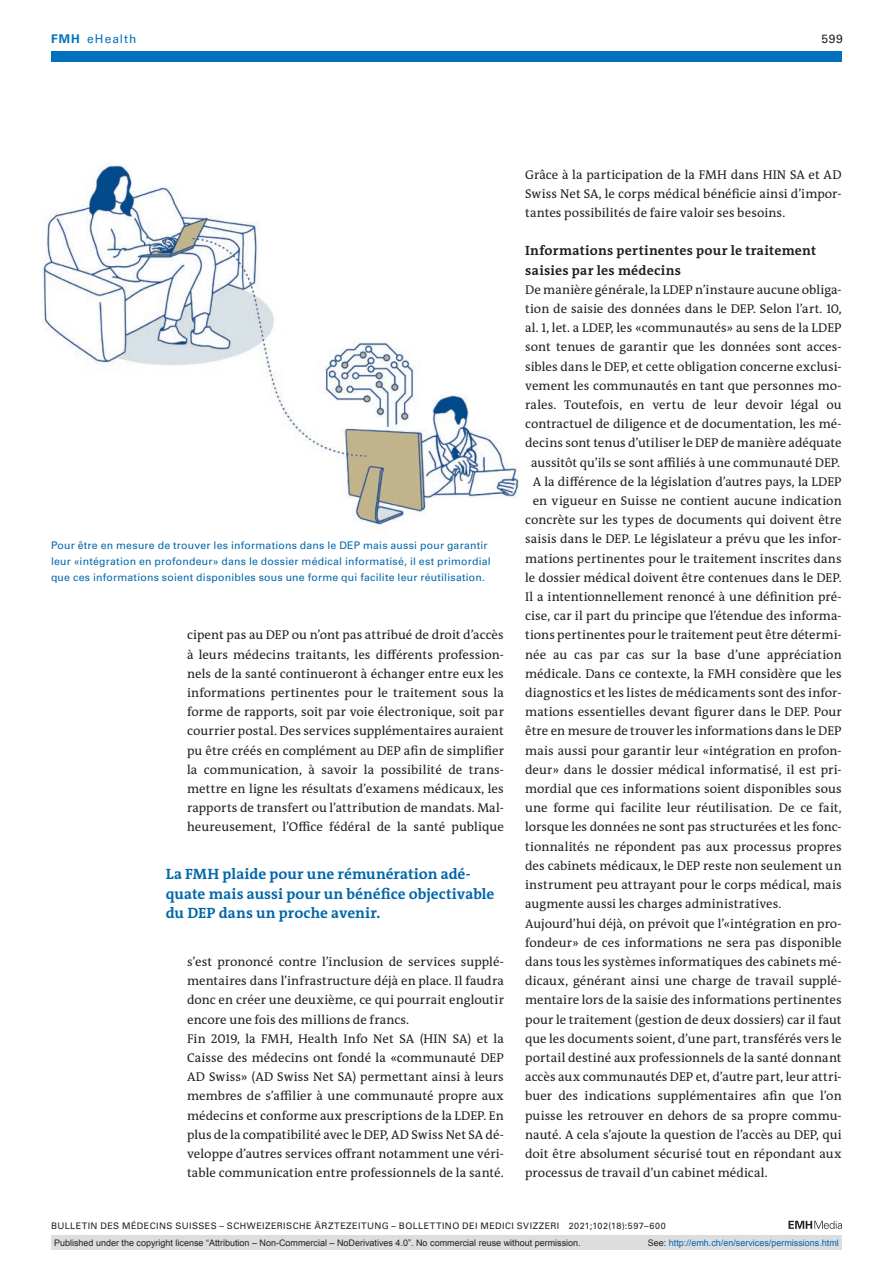
<style>
.page{position:relative;width:893px;height:1263px;background:#fff}
.page>*{position:absolute;margin:0;border:0;box-sizing:border-box;transform-origin:0 0}
.catchwords{font:700 15px/19.2px "The Antiqua B W7";letter-spacing:.005em;color:#0067aa}
.section-h2{font:700 13.5px/19.2px "The Antiqua B W7";letter-spacing:.02em;color:#231f20}
.section-pn{font:12.75px/19.2px "The Antiqua B W5 Plain";letter-spacing:.005em;color:#231f20;text-align:justify}
.t1{font:12px "Univers LT Std";letter-spacing:.085em;color:#0072bc}
.t2{font:12px "Univers LT Std";color:#231f20}
.fig-caption{font:10.5px/15.8px "Univers LT Std";letter-spacing:.02em;color:#0067aa}
.t3{font:9px "Arial";color:#231f20}
.t4{font:9px "Univers LT Std";letter-spacing:.05em;color:#231f20}
.t5{font:9px "Arial";color:#0066b3}
.s1{font-weight:700}
.s2{color:#231f20}
</style>
<div class="page">
<svg style="left:788px;top:1221px;width:54px;height:8px"></svg>
<img style="left:43px;top:164px;width:476px;height:363px">
<div style="left:51px;top:51px;width:791px;height:11px;background:#0072bc"></div>
<div style="left:51px;top:1235px;width:791px;height:15px;background:#dcdddf"></div>
<p class="t1" style="left:51px;top:31px;width:87px"><span class="s1">FMH</span> eHealth</p>
<p class="t2" style="left:821px;top:31px;width:23px">599</p>
<p class="fig-caption" style="left:51px;top:538px;width:441px">Pour être en mesure de trouver les informations dans le DEP mais aussi pour garantir leur «intégration en profondeur» dans le dossier médical informatisé, il est primordial que ces informations soient disponibles sous une forme qui facilite leur réutilisation.</p>
<p class="section-pn" style="left:187px;top:626px;width:318px">cipent pas au DEP ou n’ont pas attribué de droit d’accès à leurs médecins traitants, les différents profession&shy;nels de la santé continueront à échanger entre eux les informations pertinentes pour le traitement sous la forme de rapports, soit par voie électronique, soit par courrier postal. Des services supplémentaires auraient pu être créés en complément au DEP afin de simplifier la communication, à savoir la possibilité de trans&shy;mettre en ligne les résultats d’examens médicaux, les rapports de transfert ou l’attribution de mandats. Mal&shy;heureusement, l’Office fédéral de la santé publique</p>
<p class="catchwords" style="left:166px;top:865px;width:330px">La FMH plaide pour une rémunération adé&shy;quate mais aussi pour un bénéfice objectivable du DEP dans un proche avenir.</p>
<p class="section-pn" style="left:187px;top:952px;width:318px">s’est prononcé contre l’inclusion de services supplé&shy;mentaires dans l’infrastructure déjà en place. Il faudra donc en créer une deuxième, ce qui pourrait engloutir encore une fois des millions de francs.</p>
<p class="section-pn" style="left:187px;top:1029px;width:318px">Fin 2019, la FMH, Health Info Net SA (HIN SA) et la Caisse des médecins ont fondé la «communauté DEP AD Swiss» (AD Swiss Net SA) permettant ainsi à leurs membres de s’affilier à une communauté propre aux médecins et conforme aux prescriptions de la LDEP. En plus de la compatibilité avec le DEP, AD Swiss Net SA dé&shy;veloppe d’autres services offrant notamment une véri&shy;table communication entre professionnels de la santé.</p>
<p class="section-pn" style="left:525px;top:165px;width:318px">Grâce à la participation de la FMH dans HIN SA et AD Swiss Net SA, le corps médical bénéficie ainsi d’impor&shy;tantes possibilités de faire valoir ses besoins.</p>
<p class="section-h2" style="left:525px;top:241px;width:292px">Informations pertinentes pour le traitement saisies par les médecins</p>
<p class="section-pn" style="left:525px;top:280px;width:318px;text-align:center">De manière générale, la LDEP n’instaure aucune obliga&shy;tion de saisie des données dans le DEP. Selon l’art. 10, al. 1, let. a LDEP, les «communautés» au sens de la LDEP sont tenues de garantir que les données sont acces&shy;sibles dans le DEP, et cette obligation concerne exclusi&shy;vement les communautés en tant que personnes mo&shy;rales. Toutefois, en vertu de leur devoir légal ou contractuel de diligence et de documentation, les mé&shy;decins sont tenus d’utiliser le DEP de manière adéquate aussitôt qu’ils se sont affiliés à une communauté DEP.</p>
<p class="section-pn" style="left:533px;top:472px;width:310px">A la différence de la législation d’autres pays, la LDEP</p>
<p class="section-pn" style="left:533px;top:491px;width:311px">en vigueur en Suisse ne contient aucune indication</p>
<p class="section-pn" style="left:525px;top:510px;width:318px">concrète sur les types de documents qui doivent être</p>
<p class="section-pn" style="left:525px;top:530px;width:318px">saisis dans le DEP. Le législateur a prévu que les infor-</p>
<p class="section-pn" style="left:525px;top:549px;width:318px">mations pertinentes pour le traitement inscrites dans</p>
<p class="section-pn" style="left:525px;top:568px;width:318px">le dossier médical doivent être contenues dans le DEP.</p>
<p class="section-pn" style="left:525px;top:587px;width:318px">Il a intentionnellement renoncé à une définition pré-</p>
<p class="section-pn" style="left:525px;top:606px;width:318px">cise, car il part du principe que l’étendue des informa-</p>
<p class="section-pn" style="left:525px;top:626px;width:318px">tions pertinentes pour le traitement peut être détermi-</p>
<p class="section-pn" style="left:525px;top:645px;width:318px">née au cas par cas sur la base d’une appréciation</p>
<p class="section-pn" style="left:525px;top:664px;width:318px">médicale. Dans ce contexte, la FMH considère que les</p>
<p class="section-pn" style="left:525px;top:683px;width:318px">diagnostics et les listes de médicaments sont des infor-</p>
<p class="section-pn" style="left:525px;top:702px;width:318px">mations essentielles devant figurer dans le DEP. Pour</p>
<p class="section-pn" style="left:525px;top:722px;width:318px">être en mesure de trouver les informations dans le DEP</p>
<p class="section-pn" style="left:525px;top:741px;width:318px">mais aussi pour garantir leur «intégration en profon-</p>
<p class="section-pn" style="left:525px;top:760px;width:318px">deur» dans le dossier médical informatisé, il est pri-</p>
<p class="section-pn" style="left:525px;top:779px;width:318px">mordial que ces informations soient disponibles sous</p>
<p class="section-pn" style="left:525px;top:798px;width:318px">une forme qui facilite leur réutilisation. De ce fait,</p>
<p class="section-pn" style="left:525px;top:818px;width:318px">lorsque les données ne sont pas structurées et les fonc-</p>
<p class="section-pn" style="left:525px;top:837px;width:318px">tionnalités ne répondent pas aux processus propres</p>
<p class="section-pn" style="left:525px;top:856px;width:318px">des cabinets médicaux, le DEP reste non seulement un</p>
<p class="section-pn" style="left:525px;top:875px;width:318px">instrument peu attrayant pour le corps médical, mais</p>
<p class="section-pn" style="left:525px;top:894px;width:258px">augmente aussi les charges administratives.</p>
<p class="section-pn" style="left:525px;top:914px;width:318px">Aujourd’hui déjà, on prévoit que l’«intégration en pro&shy;fondeur» de ces informations ne sera pas disponible dans tous les systèmes informatiques des cabinets mé&shy;dicaux, générant ainsi une charge de travail supplé&shy;mentaire lors de la saisie des informations pertinentes pour le traitement (gestion de deux dossiers) car il faut que les documents soient, d’une part, transférés vers le portail destiné aux professionnels de la santé donnant accès aux communautés DEP et, d’autre part, leur attri&shy;buer des indications supplémentaires afin que l’on puisse les retrouver en dehors de sa propre commu&shy;nauté. A cela s’ajoute la question de l’accès au DEP, qui doit être absolument sécurisé tout en répondant aux processus de travail d’un cabinet médical.</p>
<p class="t4" style="left:51px;top:1220px;width:616px">BULLETIN DES MÉDECINS SUISSES – SCHWEIZERISCHE ÄRZTEZEITUNG – BOLLETTINO DEI MEDICI SVIZZERI 2021;102(18):597–600</p>
<p class="t3" style="left:54px;top:1237px;width:528px">Published under the copyright license “Attribution – Non-Commercial – NoDerivatives 4.0”. No commercial reuse without permission.</p>
<p class="t5" style="left:648px;top:1237px;width:193px"><span class="s2">See:</span> http://emh.ch/en/services/permissions.html</p>
</div>
